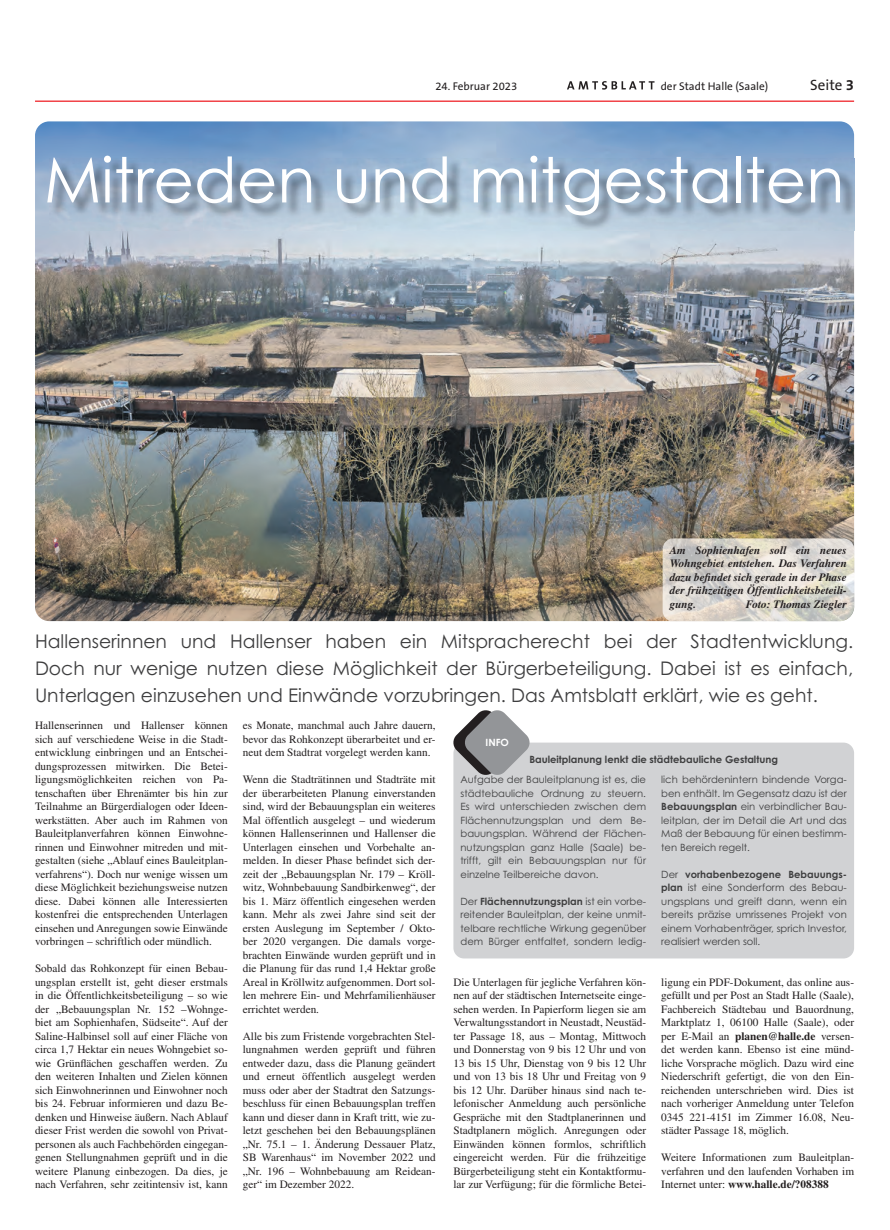
<style>
.page{position:relative;width:890px;height:1230px;background:#fff}
.page>*{position:absolute;margin:0;border:0;box-sizing:border-box;transform-origin:0 0}
.t1{font:62.5px "Century Gothic";color:#fff}
.t2{font:18.75px/27px "Century Gothic";color:#3e3e3f;text-align:justify}
.t3{font:15px "The Sans B W5 Plain";color:#231f20}
.t4{font:11.25px/13.5px "Times LT Std";color:#231f20;text-align:justify}
.t5{font:italic 700 11.25px/13.5px "Times LT Std";color:#231f20;text-align:justify}
.t6{font:11.25px "The Sans B W5 Plain";color:#231f20}
.t7{font:10px/13.5px "Century Gothic";color:#3e3e3f;text-align:justify}
.t8{font:700 10px "Century Gothic";color:#3e3e3f}
.t9{font:700 10px "Century Gothic";color:#fff}
.s1{font-family:"The Sans B W7";font-weight:700}
.s2{font-weight:700}
</style>
<div class="page">
<img style="left:35px;top:121px;width:819px;height:500px;border-radius:14px">
<svg style="left:567px;top:81px;width:87px;height:9px"></svg>
<hr style="left:35px;top:101px;width:819px;height:1px;background:#ee1d23">
<img style="left:49px;top:158px;width:805px;height:73px">
<img style="left:662px;top:538px;width:192px;height:83px">
<div style="left:453px;top:742px;width:401px;height:216px;background:#d1d2d4;border-radius:11px"></div>
<svg style="left:453px;top:710px;width:77px;height:66px"></svg>
<p class="t6" style="left:435px;top:79px;width:83px">24. Februar 2023</p>
<p class="t6" style="left:660px;top:79px;width:109px">der Stadt Halle (Saale)</p>
<h3 class="t3" style="left:810px;top:76px;width:45px">Seite <span class="s1">3</span></h3>
<h1 class="t1" style="left:44px;top:142px;width:801px">Mitreden und mitgestalten</h1>
<p class="t5" style="left:669px;top:543px;width:179px">Am Sophienhafen soll ein neues Wohngebiet entstehen. Das Verfahren dazu befindet sich gerade in der Phase der frühzeitigen Öffentlichkeitsbeteili&shy;gung.</p>
<p class="t5" style="left:745px;top:597px;width:103px">Foto: Thomas Ziegler</p>
<p class="t2" style="left:35px;top:627px;width:819px">Hallenserinnen und Hallenser haben ein Mitspracherecht bei der Stadtentwicklung.<br>Doch nur wenige nutzen diese Möglichkeit der Bürgerbeteiligung. Dabei ist es einfach, Unterlagen einzusehen und Einwände vorzubringen. Das Amtsblatt erklärt, wie es geht.</p>
<p class="t4" style="left:35px;top:719px;width:194px">Hallenserinnen und Hallenser können sich auf verschiedene Weise in die Stadt&shy;entwicklung einbringen und an Entschei&shy;dungsprozessen mitwirken. Die Betei&shy;ligungsmöglichkeiten reichen von Pa&shy;tenschaften über Ehrenämter bis hin zur Teilnahme an Bürgerdialogen oder Ideen&shy;werkstätten. Aber auch im Rahmen von Bauleitplanverfahren können Einwohne&shy;rinnen und Einwohner mitreden und mit&shy;gestalten (siehe „Ablauf eines Bauleitplan&shy;verfahrens“). Doch nur wenige wissen um diese Möglichkeit beziehungsweise nutzen diese. Dabei können alle Interessierten kostenfrei die entsprechenden Unterlagen einsehen und Anregungen sowie Einwände vorbringen – schriftlich oder mündlich.</p>
<p class="t4" style="left:35px;top:962px;width:194px">Sobald das Rohkonzept für einen Bebau&shy;ungsplan erstellt ist, geht dieser erstmals in die Öffentlichkeitsbeteiligung – so wie der „Bebauungsplan Nr. 152 –Wohnge&shy;biet am Sophienhafen, Südseite“. Auf der Saline-Halbinsel soll auf einer Fläche von circa 1,7 Hektar ein neues Wohngebiet so&shy;wie Grünflächen geschaffen werden. Zu den weiteren Inhalten und Zielen können sich Einwohnerinnen und Einwohner noch bis 24. Februar informieren und dazu Be&shy;denken und Hinweise äußern. Nach Ablauf dieser Frist werden die sowohl von Privat&shy;personen als auch Fachbehörden eingegan&shy;genen Stellungnahmen geprüft und in die weitere Planung einbezogen. Da dies, je nach Verfahren, sehr zeitintensiv ist, kann</p>
<p class="t4" style="left:243px;top:719px;width:194px">es Monate, manchmal auch Jahre dauern, bevor das Rohkonzept überarbeitet und er&shy;neut dem Stadtrat vorgelegt werden kann.</p>
<p class="t4" style="left:243px;top:773px;width:194px">Wenn die Stadträtinnen und Stadträte mit der überarbeiteten Planung einverstanden sind, wird der Bebauungsplan ein weiteres Mal öffentlich ausgelegt – und wiederum können Hallenserinnen und Hallenser die Unterlagen einsehen und Vorbehalte an&shy;melden. In dieser Phase befindet sich der&shy;zeit der „Bebauungsplan Nr. 179 – Kröll&shy;witz, Wohnbebauung Sandbirkenweg“, der bis 1. März öffentlich eingesehen werden kann. Mehr als zwei Jahre sind seit der ersten Auslegung im September / Okto&shy;ber 2020 vergangen. Die damals vorge&shy;brachten Einwände wurden geprüft und in die Planung für das rund 1,4 Hektar große Areal in Kröllwitz aufgenommen. Dort sol&shy;len mehrere Ein- und Mehrfamilienhäuser errichtet werden.</p>
<p class="t4" style="left:243px;top:1030px;width:194px">Alle bis zum Fristende vorgebrachten Stel&shy;lungnahmen werden geprüft und führen entweder dazu, dass die Planung geändert und erneut öffentlich ausgelegt werden muss oder aber der Stadtrat den Satzungs&shy;beschluss für einen Bebauungsplan treffen kann und dieser dann in Kraft tritt, wie zu&shy;letzt geschehen bei den Bebauungsplänen „Nr. 75.1 – 1. Änderung Dessauer Platz, SB Warenhaus“ im November 2022 und „Nr. 196 – Wohnbebauung am Reidean&shy;ger“ im Dezember 2022.</p>
<p class="t9" style="left:485px;top:737px;width:25px">INFO</p>
<p class="t7" style="left:460px;top:772px;width:187px">Aufgabe der Bauleitplanung ist es, die städtebauliche Ordnung zu steuern.<br>Es wird unterschieden zwischen dem Flächennutzungsplan und dem Be&shy;bauungsplan. Während der Flächen&shy;nutzungsplan ganz Halle (Saale) be&shy;trifft, gilt ein Bebauungsplan nur für einzelne Teilbereiche davon.</p>
<p class="t7" style="left:460px;top:894px;width:187px">Der <span class="s2">Flächennutzungsplan</span> ist ein vorbe&shy;reitender Bauleitplan, der keine unmit&shy;telbare rechtliche Wirkung gegenüber dem Bürger entfaltet, sondern ledig-</p>
<p class="t8" style="left:529px;top:753px;width:250px">Bauleitplanung lenkt die städtebauliche Gestaltung</p>
<p class="t7" style="left:661px;top:772px;width:187px">lich behördenintern bindende Vorga&shy;ben enthält. Im Gegensatz dazu ist der <span class="s2">Bebauungsplan</span> ein verbindlicher Bau&shy;leitplan, der im Detail die Art und das Maß der Bebauung für einen bestimm&shy;ten Bereich regelt.</p>
<p class="t7" style="left:661px;top:867px;width:187px">Der <span class="s2">vorhabenbezogene Bebauungs&shy;plan</span> ist eine Sonderform des Bebau&shy;ungsplans und greift dann, wenn ein bereits präzise umrissenes Projekt von einem Vorhabenträger, sprich Investor, realisiert werden soll.</p>
<p class="t4" style="left:453px;top:976px;width:194px">Die Unterlagen für jegliche Verfahren kön&shy;nen auf der städtischen Internetseite einge&shy;sehen werden. In Papierform liegen sie am Verwaltungsstandort in Neustadt, Neustäd&shy;ter Passage 18, aus – Montag, Mittwoch und Donnerstag von 9 bis 12 Uhr und von 13 bis 15 Uhr, Dienstag von 9 bis 12 Uhr und von 13 bis 18 Uhr und Freitag von 9 bis 12 Uhr. Darüber hinaus sind nach te&shy;lefonischer Anmeldung auch persönliche Gespräche mit den Stadtplanerinnen und Stadtplanern möglich. Anregungen oder Einwänden können formlos, schriftlich eingereicht werden. Für die frühzeitige Bürgerbeteiligung steht ein Kontaktformu&shy;lar zur Verfügung; für die förmliche Betei-</p>
<p class="t4" style="left:661px;top:976px;width:194px">ligung ein PDF-Dokument, das online aus&shy;gefüllt und per Post an Stadt Halle (Saale), Fachbereich Städtebau und Bauordnung, Marktplatz 1, 06100 Halle (Saale), oder per E-Mail an <span class="s2">planen@halle.de</span> versen&shy;det werden kann. Ebenso ist eine münd&shy;liche Vorsprache möglich. Dazu wird eine Niederschrift gefertigt, die von den Ein&shy;reichenden unterschrieben wird. Dies ist nach vorheriger Anmeldung unter Telefon 0345 221-4151 im Zimmer 16.08, Neu&shy;städter Passage 18, möglich.</p>
<p class="t4" style="left:661px;top:1151px;width:194px">Weitere Informationen zum Bauleitplan&shy;verfahren und den laufenden Vorhaben im Internet unter: <span class="s2">www.halle.de/?08388</span></p>
</div>
